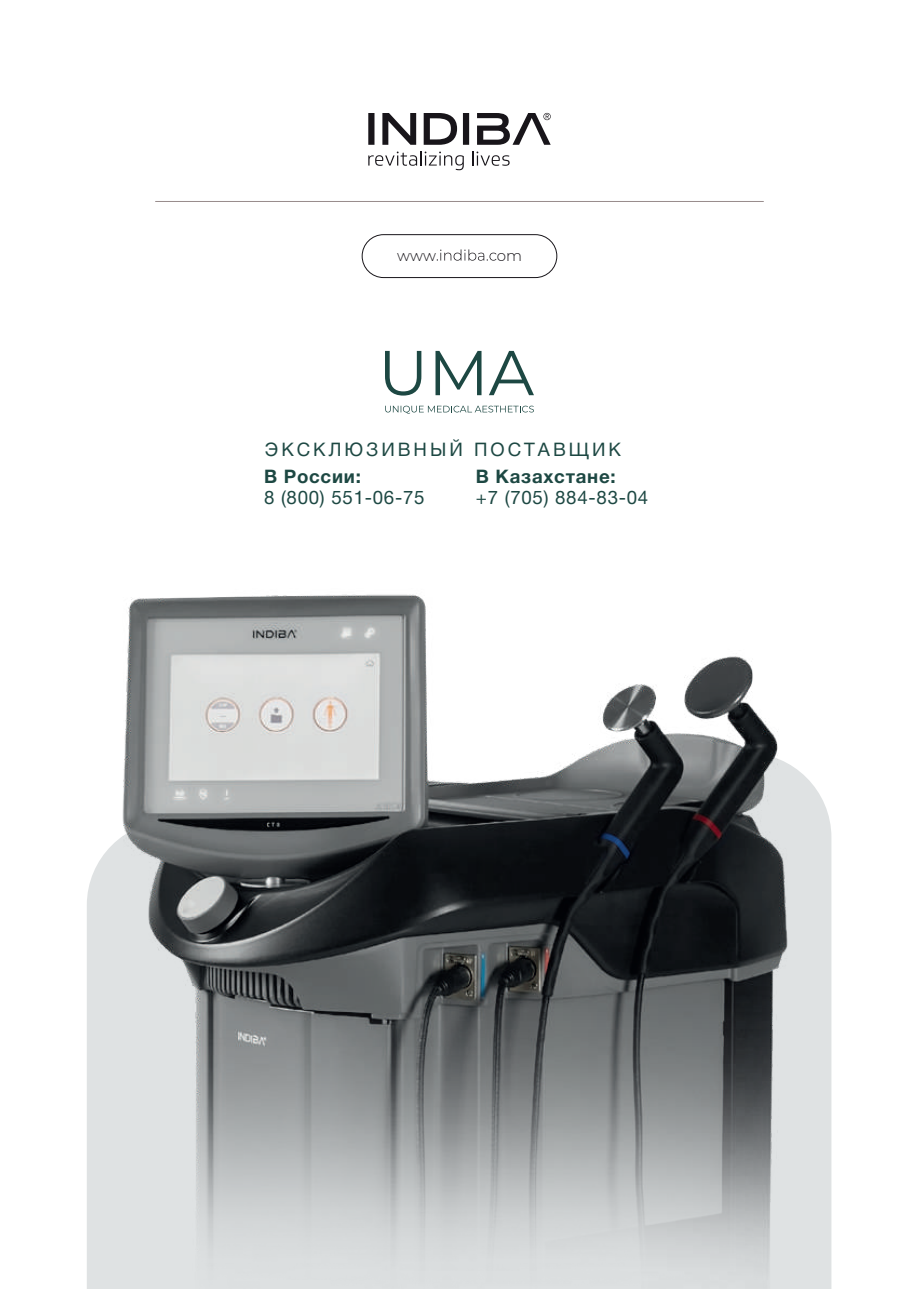
<style>
.page{position:relative;width:919px;height:1289px;background:#fff}
.page>*{position:absolute;margin:0;border:0;box-sizing:border-box;transform-origin:0 0}
.t1{font:18.75px "Helvetica Neue Cyr";letter-spacing:.04em;color:#1d4843}
.t2{font:18.75px "Helvetica Neue Cyr";letter-spacing:.16em;color:#1d4843}
.t3{font:700 18.75px "Helvetica Neue Cyr";letter-spacing:.04em;color:#1d4843}
.t4{font:300 15px "Montserrat";color:#18151a}
</style>
<div class="page">
<svg style="left:436px;top:249px;width:60px;height:11px"></svg>
<div style="left:362px;top:234px;width:195px;height:44px;border:1px solid #18151a;border-radius:21px"></div>
<hr style="left:155px;top:201px;width:608px;height:1px;background:#978b8b">
<svg style="left:368px;top:113px;width:182px;height:32px"></svg>
<svg style="left:368px;top:151px;width:96px;height:19px"></svg>
<svg style="left:472px;top:151px;width:37px;height:15px"></svg>
<img style="left:87px;top:594px;width:745px;height:694px">
<svg style="left:385px;top:351px;width:36px;height:44px"></svg>
<svg style="left:435px;top:351px;width:46px;height:44px"></svg>
<svg style="left:489px;top:351px;width:45px;height:44px"></svg>
<svg style="left:385px;top:405px;width:149px;height:9px"></svg>
<p class="t4" style="left:397px;top:245px;width:40px">www</p>
<p class="t4" style="left:496px;top:245px;width:27px">om</p>
<p class="t2" style="left:265px;top:439px;width:357px">ЭКСКЛЮЗИВНЫЙ ПОСТАВЩИК</p>
<p class="t3" style="left:264px;top:466px;width:98px">В России:</p>
<p class="t1" style="left:264px;top:487px;width:162px">8 (800) 551-06-75</p>
<p class="t3" style="left:475px;top:466px;width:141px">В Казахстане:</p>
<p class="t1" style="left:475px;top:487px;width:174px">+7 (705) 884-83-04</p>
</div>
